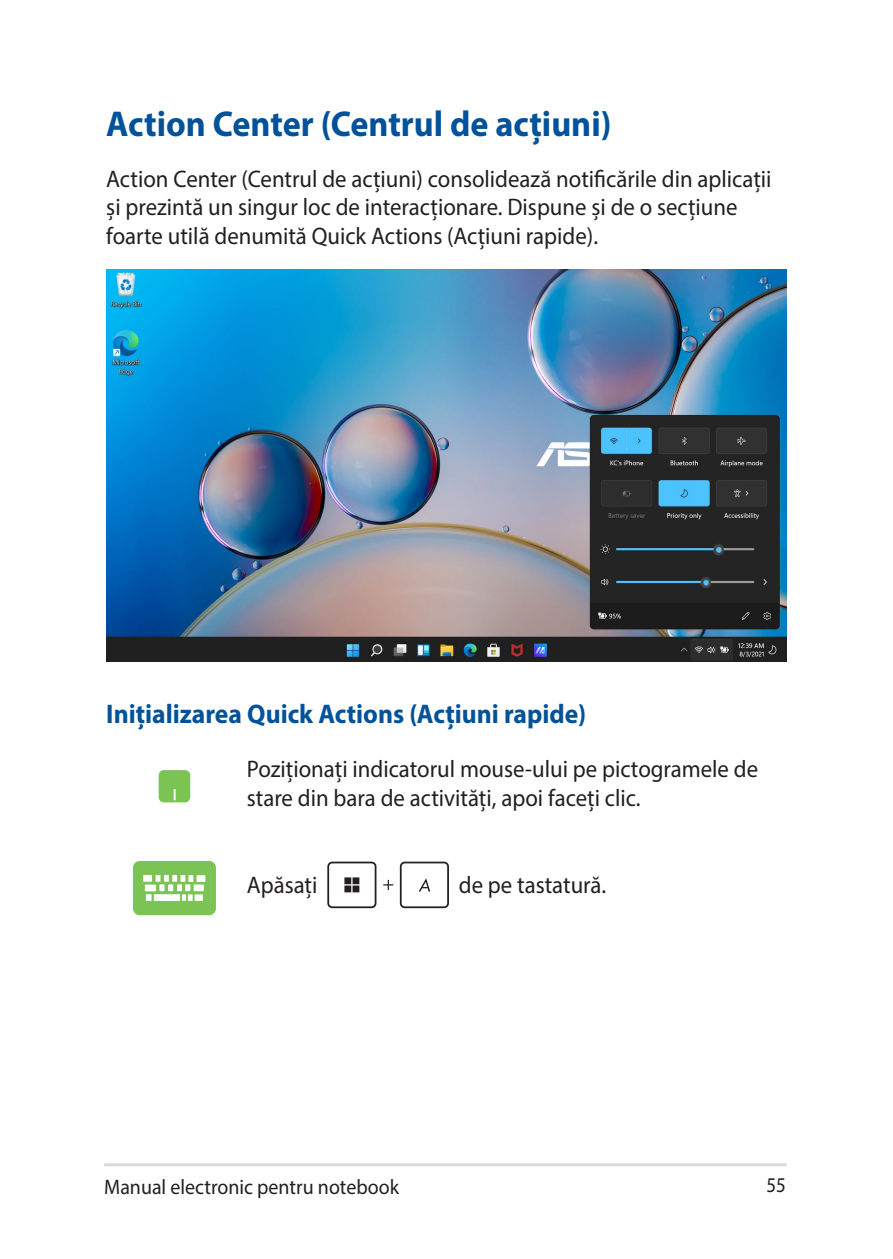
<style>
.page{position:relative;width:893px;height:1259px;background:#fff}
.page>*{position:absolute;margin:0;border:0;box-sizing:border-box;transform-origin:0 0}
.t1{font:700 36px "Myriad Pro";color:#01529a;scale:.95 1}
.t2{font:700 27px "Myriad Pro";color:#01529a;scale:.95 1}
.t3{font:24px/28.8px "Myriad Pro";color:#231f20;scale:.95 1}
.t4{font:21px "Myriad Pro";color:#231f20;scale:.95 1}
.t5{font:21px "Myriad Pro";color:#231f20;scale:.9 1}
</style>
<div class="page">
<hr style="left:104px;top:1163px;width:683px;height:3px;background:#d8d8d8">
<img style="left:106px;top:269px;width:681px;height:393px">
<div style="left:159px;top:770px;width:31px;height:32px;background:#7bc352;border-radius:5px"></div>
<svg style="left:174px;top:789px;width:2px;height:11px"></svg>
<div style="left:134px;top:862px;width:81px;height:52px;background:#7bc352;border-radius:6px"></div>
<div style="left:133px;top:861px;width:83px;height:54px;border:2px solid #7bc352;border-radius:6px"></div>
<div style="left:197px;top:875px;width:8px;height:7px;background:#fff"></div>
<div style="left:145px;top:884px;width:11px;height:7px;background:#fff"></div>
<div style="left:146px;top:894px;width:6px;height:7px;background:#fff"></div>
<div style="left:154px;top:894px;width:26px;height:7px;background:#fff"></div>
<div style="left:194px;top:884px;width:10px;height:7px;background:#fff"></div>
<svg style="left:156px;top:875px;width:37px;height:26px"></svg>
<div style="left:195px;top:894px;width:8px;height:7px;background:#fff"></div>
<div style="left:143px;top:875px;width:9px;height:6px;background:#fff"></div>
<div style="left:400px;top:861px;width:49px;height:47px;border:2px solid #231f20;border-radius:4px"></div>
<svg style="left:383px;top:880px;width:10px;height:10px"></svg>
<div style="left:327px;top:861px;width:49px;height:47px;border:2px solid #231f20;border-radius:4px"></div>
<svg style="left:419px;top:878px;width:11px;height:13px"></svg>
<div style="left:344px;top:885px;width:7px;height:7px;background:#231f20"></div>
<div style="left:353px;top:877px;width:6px;height:7px;background:#231f20"></div>
<div style="left:344px;top:877px;width:7px;height:7px;background:#231f20"></div>
<div style="left:353px;top:885px;width:6px;height:7px;background:#231f20"></div>
<h1 class="t1" style="left:106px;top:101px;width:533px">Action Center (Centrul de acțiuni)</h1>
<p class="t3" style="left:106px;top:164px;width:702px">Action Center (Centrul de acțiuni) consolidează notificările din aplicații și prezintă un singur loc de interacționare. Dispune și de o secțiune foarte utilă denumită Quick Actions (Acțiuni rapide).</p>
<p class="t2" style="left:106px;top:696px;width:507px">Inițializarea Quick Actions (Acțiuni rapide)</p>
<p class="t3" style="left:247px;top:754px;width:540px">Poziționați indicatorul mouse-ului pe pictogramele de stare din bara de activități, apoi faceți clic.</p>
<p class="t3" style="left:247px;top:870px;width:76px">Apăsați</p>
<p class="t3" style="left:459px;top:870px;width:157px">de pe tastatură.</p>
<p class="t4" style="left:104px;top:1173px;width:312px">Manual electronic pentru notebook</p>
<p class="t5" style="left:766px;top:1171px;width:23px">55</p>
</div>
